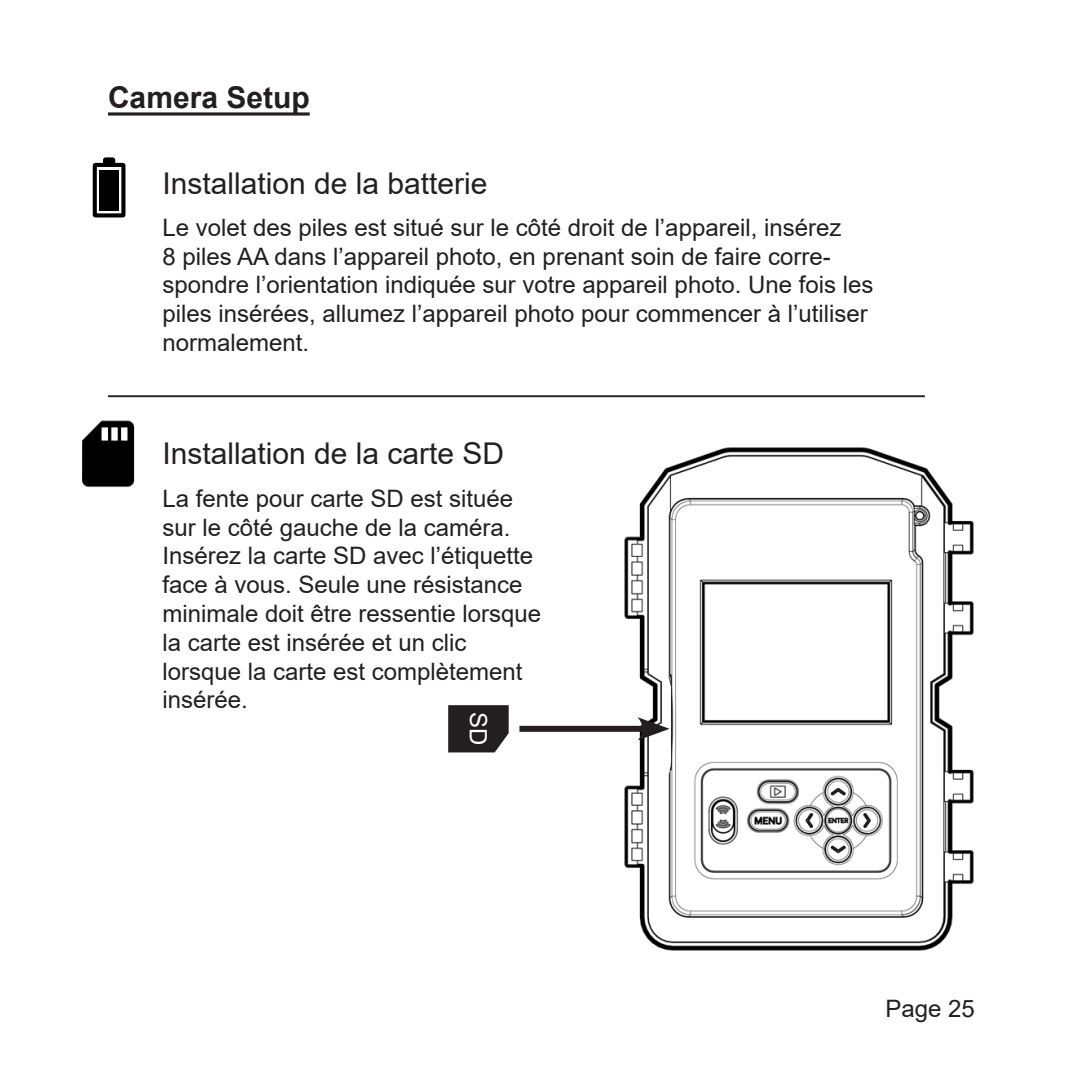
<style>
.page{position:relative;width:1080px;height:1080px;background:#fff}
.page>*{position:absolute;margin:0;border:0;box-sizing:border-box;transform-origin:0 0}
.Main_Body{font:30px "Arial";color:#231f20}
.Table_of_Contents_He{font:700 30px "Arial";color:#231f20}
.Main_Body-2{font:24px/28.8px "Arial";color:#231f20}
.Main_Body-3{font:24px "Arial";color:#fff}
</style>
<div class="page">
<svg style="left:108px;top:112px;width:202px;height:4px"></svg>
<hr style="left:108px;top:395px;width:817px;height:2px;background:#231f20">
<img style="left:82px;top:420px;width:53px;height:68px">
<svg style="left:93px;top:157px;width:32px;height:60px"></svg>
<div style="left:100px;top:170px;width:19px;height:41px;background:#000"></div>
<img style="left:609px;top:447px;width:365px;height:504px">
<div style="left:519px;top:726px;width:130px;height:6px;background:#231f20"></div>
<svg style="left:637px;top:717px;width:33px;height:24px"></svg>
<svg style="left:448px;top:705px;width:61px;height:47px;background:#2f2b2c"></svg>
<p class="Table_of_Contents_He" style="left:108px;top:76px;width:203px">Camera Setup</p>
<p class="Main_Body" style="left:162px;top:162px;width:327px">Installation de la batterie</p>
<p class="Main_Body-2" style="left:162px;top:213px;width:712px">Le volet des piles est situé sur le côté droit de l’appareil, insérez<br>8 piles AA dans l’appareil photo, en prenant soin de faire corre&shy;spondre l’orientation indiquée sur votre appareil photo. Une fois les piles insérées, allumez l’appareil photo pour commencer à l’utiliser normalement.</p>
<p class="Main_Body" style="left:162px;top:433px;width:343px">Installation de la carte SD</p>
<p class="Main_Body-2" style="left:162px;top:484px;width:380px">La fente pour carte SD est située sur le côté gauche de la caméra.<br>Insérez la carte SD avec l’étiquette face à vous. Seule une résistance minimale doit être ressentie lorsque la carte est insérée et un clic lorsque la carte est complètement insérée.</p>
<p class="Main_Body-3" style="left:495px;top:712px;width:35px;rotate:90deg">SD</p>
<p class="Main_Body-2" style="left:886px;top:994px;width:91px">Page 25</p>
</div>
